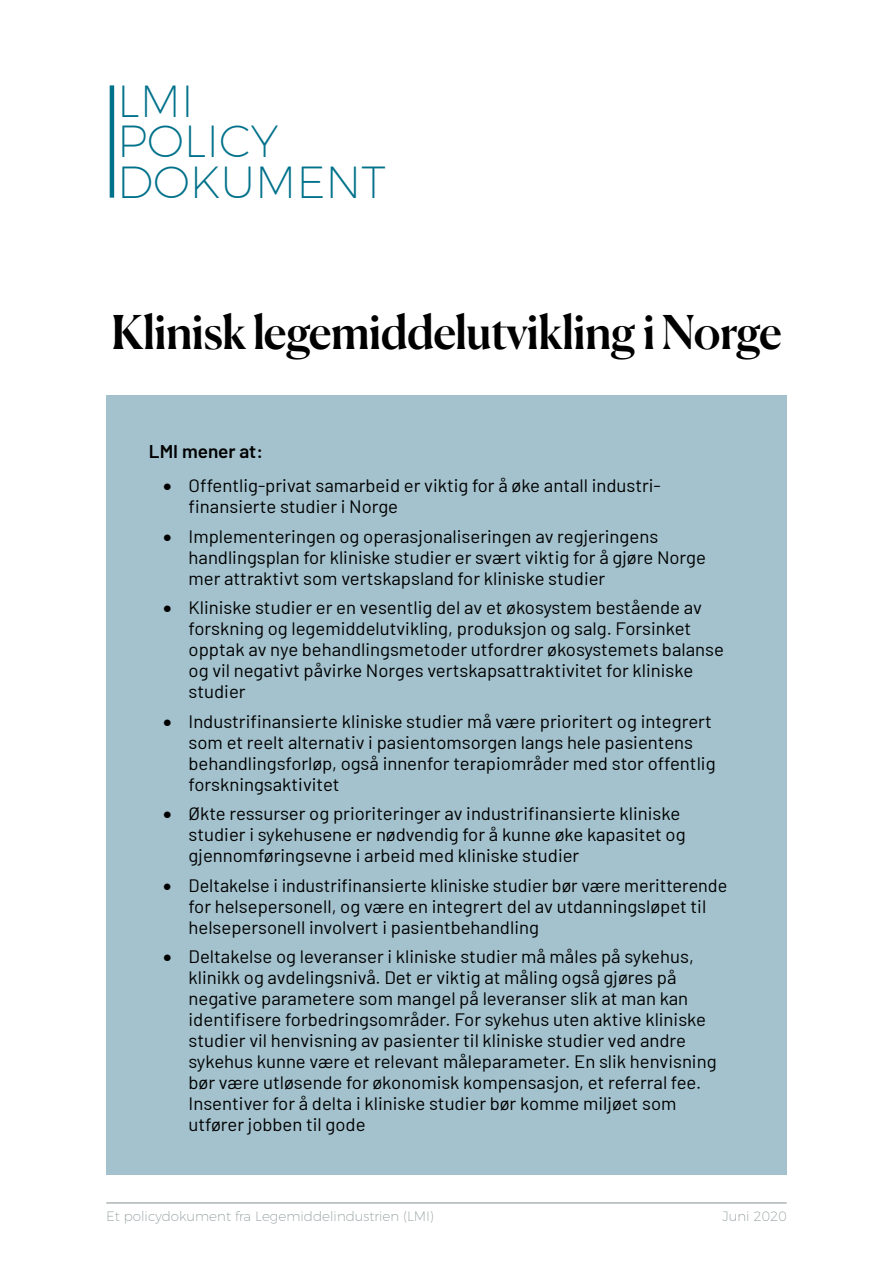
<style>
.page{position:relative;width:893px;height:1263px;background:#fff}
.page>*{position:absolute;margin:0;border:0;box-sizing:border-box;transform-origin:0 0}
.t1{font:500 46.5px "Canela";letter-spacing:-.015em;color:#000}
.t2{font:200 45px/40.5px "Montserrat";color:#00718a}
.t3{font:600 18.45px "Barlow";color:#000}
.t4{font:18px/21px "Barlow";color:#000}
.t5{font:200 13.5px "Montserrat";color:#919b9e}
</style>
<div class="page">
<div style="left:106px;top:395px;width:681px;height:780px;background:#a3c2cd"></div>
<hr style="left:106px;top:1202px;width:681px;height:1px;background:#919b9e">
<hr style="left:110px;top:85px;width:4px;height:113px;background:#00718a">
<h2 class="t2" style="left:117px;top:76px;width:270px">LMI<br>POLICY<br>DOKUMENT</h2>
<h1 class="t1" style="left:111px;top:296px;width:672px">Klinisk legemiddelutvikling i Norge</h1>
<p class="t3" style="left:149px;top:438px;width:116px">LMI mener at:</p>
<p class="t4" style="left:189px;top:474px;width:474px;text-indent:-26px">• Offentlig-privat samarbeid er viktig for å øke antall industri&shy;finansierte studier i Norge</p>
<p class="t4" style="left:189px;top:524px;width:519px;text-indent:-26px">• Implementeringen og operasjonaliseringen av regjeringens handlingsplan for kliniske studier er svært viktig for å gjøre Norge mer attraktivt som vertskapsland for kliniske studier</p>
<p class="t4" style="left:189px;top:596px;width:537px;text-indent:-26px">• Kliniske studier er en vesentlig del av et økosystem bestående av forskning og legemiddelutvikling, produksjon og salg. Forsinket opptak av nye behandlingsmetoder utfordrer økosystemets balanse og vil negativt påvirke Norges vertskapsattraktivitet for kliniske studier</p>
<p class="t4" style="left:189px;top:709px;width:528px;text-indent:-26px">• Industrifinansierte kliniske studier må være prioritert og integrert som et reelt alternativ i pasientomsorgen langs hele pasientens behandlingsforløp, også innenfor terapiområder med stor offentlig forskningsaktivitet</p>
<p class="t4" style="left:189px;top:802px;width:499px;text-indent:-26px">• Økte ressurser og prioriteringer av industrifinansierte kliniske studier i sykehusene er nødvendig for å kunne øke kapasitet og gjennomføringsevne i arbeid med kliniske studier</p>
<p class="t4" style="left:189px;top:873px;width:540px;text-indent:-26px">• Deltakelse i industrifinansierte kliniske studier bør være meritterende for helsepersonell, og være en integrert del av utdanningsløpet til helsepersonell involvert i pasientbehandling</p>
<p class="t4" style="left:189px;top:945px;width:529px;text-indent:-26px">• Deltakelse og leveranser i kliniske studier må måles på sykehus, klinikk og avdelingsnivå. Det er viktig at måling også gjøres på negative parametere som mangel på leveranser slik at man kan identifisere forbedringsområder. For sykehus uten aktive kliniske studier vil henvisning av pasienter til kliniske studier ved andre sykehus kunne være et relevant måleparameter. En slik henvisning bør være utløsende for økonomisk kompensasjon, et referral fee.<br>Insentiver for å delta i kliniske studier bør komme miljøet som utfører jobben til gode</p>
<p class="t5" style="left:106px;top:1206px;width:329px">Et policydokument fra Legemiddelindustrien (LMI)</p>
<p class="t5" style="left:722px;top:1206px;width:66px">Juni 2020</p>
</div>
